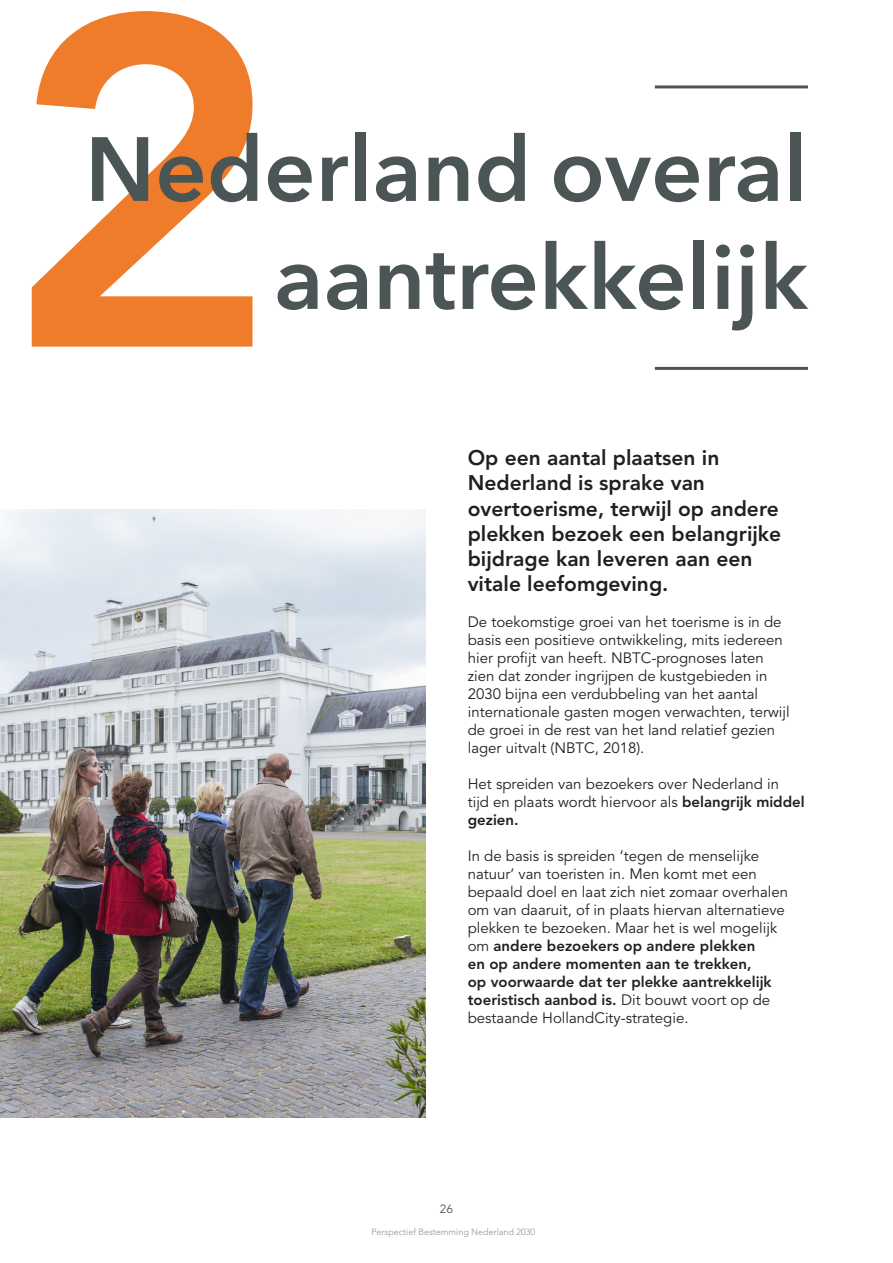
<style>
.page{position:relative;width:893px;height:1263px;background:#fff}
.page>*{position:absolute;margin:0;border:0;box-sizing:border-box;transform-origin:0 0}
.t1{font:800 465.9px "Avenir LT Std";color:#ef7c2b}
.t2{font:600 90px/108px "Avenir Next";color:#4b5555;text-align:right}
.t3{font:800 21px/25.2px "Avenir LT Std";color:#231f20}
.t4{font:15px/18px "Avenir LT Std";color:#231f20}
.t5{font:12px "Avenir LT Std";color:#4b5555}
.t6{font:300 9px "Avenir LT Std";color:#929292}
.s1{font-weight:800}
</style>
<div class="page">
<hr style="left:655px;top:85px;width:153px;height:3px;background:#4b5555">
<hr style="left:655px;top:367px;width:153px;height:3px;background:#4b5555">
<img style="left:0;top:509px;width:425px;height:609px">
<h1 class="t1" style="left:4px;top:-91px;width:277px">2</h1>
<h2 class="t2" style="left:85px;top:113px;width:724px">Nederland overal aantrekkelijk</h2>
<h3 class="t3" style="left:468px;top:445px;width:315px">Op een aantal plaatsen in<br>Nederland is sprake van overtoerisme, terwijl op andere plekken bezoek een belangrijke bijdrage kan leveren aan een vitale leefomgeving.</h3>
<p class="t4" style="left:468px;top:613px;width:323px">De toekomstige groei van het toerisme is in de basis een positieve ontwikkeling, mits iedereen hier profijt van heeft. NBTC-prognoses laten zien dat zonder ingrijpen de kustgebieden in 2030 bijna een verdubbeling van het aantal internationale gasten mogen verwachten, terwijl de groei in de rest van het land relatief gezien lager uitvalt (NBTC, 2018).</p>
<p class="t4" style="left:468px;top:775px;width:338px">Het spreiden van bezoekers over Nederland in<br>tijd en plaats wordt hiervoor als <span class="s1">belangrijk middel gezien.</span></p>
<p class="t4" style="left:468px;top:847px;width:322px">In de basis is spreiden ‘tegen de menselijke natuur’ van toeristen in. Men komt met een bepaald doel en laat zich niet zomaar overhalen om van daaruit, of in plaats hiervan alternatieve plekken te bezoeken. Maar het is wel mogelijk om <span class="s1">andere bezoekers op andere plekken<br>en op andere momenten aan te trekken,<br>op voorwaarde dat ter plekke aantrekkelijk toeristisch aanbod is.</span> Dit bouwt voort op de bestaande HollandCity-strategie.</p>
<p class="t5" style="left:440px;top:1201px;width:15px">26</p>
<p class="t6" style="left:371px;top:1226px;width:165px">Perspectief Bestemming Nederland 2030</p>
</div>
